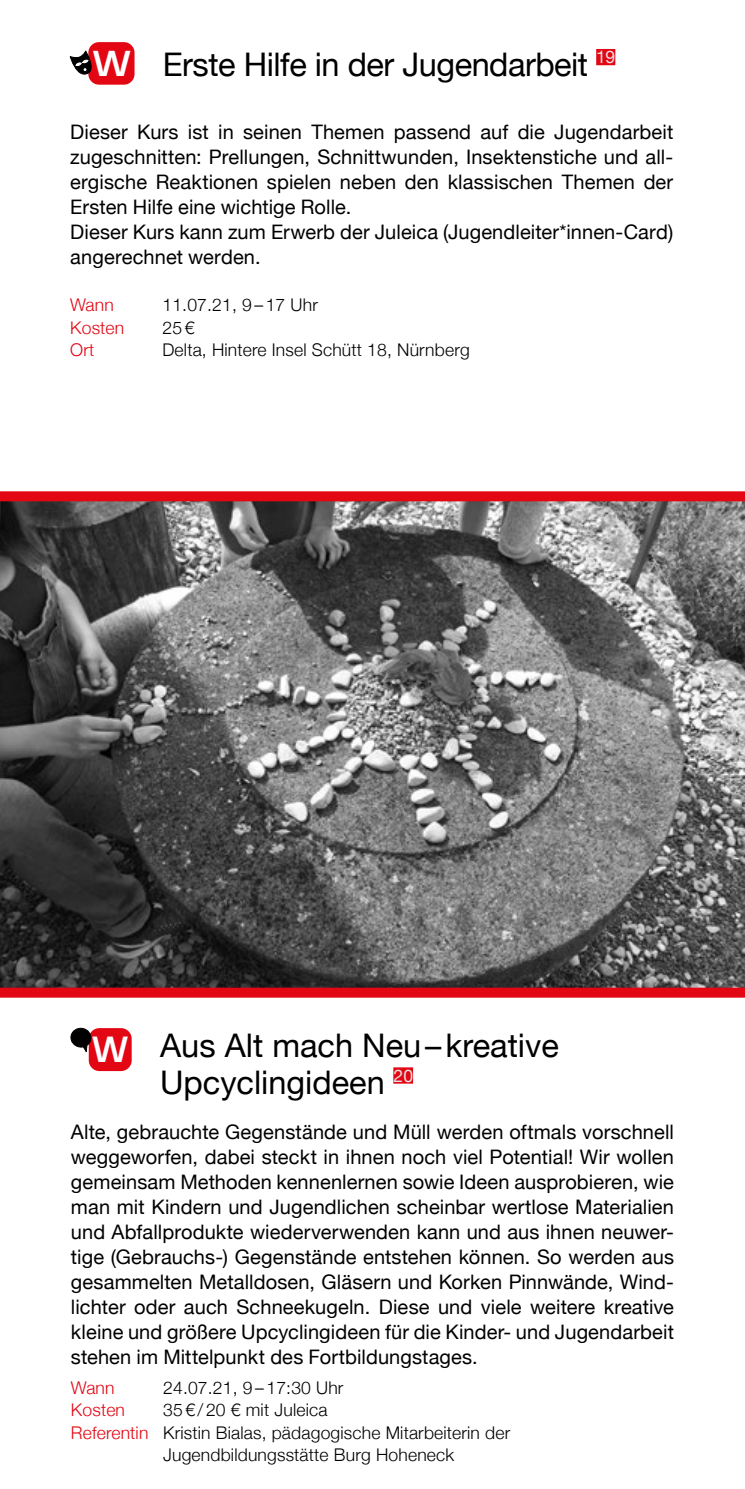
<style>
.page{position:relative;width:745px;height:1489px;background:#fff}
.page>*{position:absolute;margin:0;border:0;box-sizing:border-box;transform-origin:0 0}
.t1{font:32.5px/37.5px "Helvetica Neue";color:#000}
.t2{font:20px/25px "Helvetica Neue";letter-spacing:.005em;color:#000;text-align:justify}
.t3{font:300 17.5px "Helvetica Neue";letter-spacing:.01em;color:#000}
.t4{font:300 17.5px "Helvetica Neue";letter-spacing:.01em;color:#e30613}
.s1{font-family:"Eurostile";font-weight:700;font-size:37.5px;color:#fff}
.s2{font-family:"Eurostile";font-weight:700;font-size:37.75px;color:#fff}
.s3{color:#e30613}
</style>
<div class="page">
<div style="left:393px;top:1067px;width:20px;height:16px;background:#e30613"></div>
<div style="left:89px;top:1028px;width:43px;height:43px;background:#e30613;border-radius:11px"></div>
<svg style="left:70px;top:1027px;width:22px;height:25px"></svg>
<img style="left:0;top:501px;width:744px;height:486px">
<div style="left:595px;top:49px;width:20px;height:16px;background:#e30613"></div>
<div style="left:88px;top:42px;width:46px;height:43px;background:#e30613;border-radius:11px"></div>
<svg style="left:70px;top:51px;width:22px;height:28px"></svg>
<div style="left:0;top:491px;width:744px;height:10px;background:#e30613"></div>
<div style="left:0;top:987px;width:744px;height:10px;background:#e30613"></div>
<h1 class="t1" style="left:93px;top:47px;width:523px"><span class="s1">W</span> Erste Hilfe in der Jugendarbeit <sup>19</sup></h1>
<p class="t2" style="left:70px;top:120px;width:604px;text-align:left">Dieser Kurs ist in seinen Themen passend auf die Jugendarbeit zugeschnitten: Prellungen, Schnittwunden, Insektenstiche und all&shy;ergische Reaktionen spielen neben den klassischen Themen der Ersten Hilfe eine wichtige Rolle.<br>Dieser Kurs kann zum Erwerb der Juleica (Jugendleiter*innen-Card) angerechnet werden.</p>
<p class="t4" style="left:70px;top:291px;width:45px">Wann</p>
<p class="t3" style="left:162px;top:291px;width:157px">11.07.21, 9 – 17 Uhr</p>
<p class="t4" style="left:70px;top:313px;width:56px">Kosten</p>
<p class="t3" style="left:162px;top:313px;width:33px">25€</p>
<p class="t4" style="left:70px;top:336px;width:26px">Ort</p>
<p class="t3" style="left:162px;top:336px;width:309px">Delta, Hintere Insel Schütt 18, Nürnberg</p>
<h1 class="t1" style="left:160px;top:1028px;width:400px;text-indent:-68px"><span class="s2">W</span> Aus Alt mach Neu–kreative<br>Upcyclingideen <sup>20</sup></h1>
<p class="t2" style="left:71px;top:1120px;width:604px">Alte, gebrauchte Gegenstände und Müll werden oftmals vorschnell weggeworfen, dabei steckt in ihnen noch viel Potential! Wir wollen gemeinsam Methoden kennenlernen sowie Ideen ausprobieren, wie man mit Kindern und Jugendlichen scheinbar wertlose Materialien und Abfallprodukte wiederverwenden kann und aus ihnen neuwer&shy;tige (Gebrauchs-) Gegenstände entstehen können. So werden aus gesammelten Metalldosen, Gläsern und Korken Pinnwände, Wind&shy;lichter oder auch Schneekugeln. Diese und viele weitere kreative kleine und größere Upcyclingideen für die Kinder- und Jugendarbeit stehen im Mittelpunkt des Fortbildungstages.</p>
<p class="t4" style="left:71px;top:1373px;width:45px">Wann</p>
<p class="t3" style="left:163px;top:1373px;width:182px">24.07.21, 9 – 17:30 Uhr</p>
<p class="t4" style="left:71px;top:1395px;width:56px">Kosten</p>
<p class="t3" style="left:163px;top:1395px;width:166px">35 € / 20 € mit Juleica</p>
<p class="t3" style="left:71px;top:1418px;width:440px"><span class="s3">Referentin</span> Kristin Bialas, pädagogische Mitarbeiterin der</p>
<p class="t3" style="left:163px;top:1440px;width:292px">Jugendbildungsstätte Burg Hoheneck</p>
</div>
